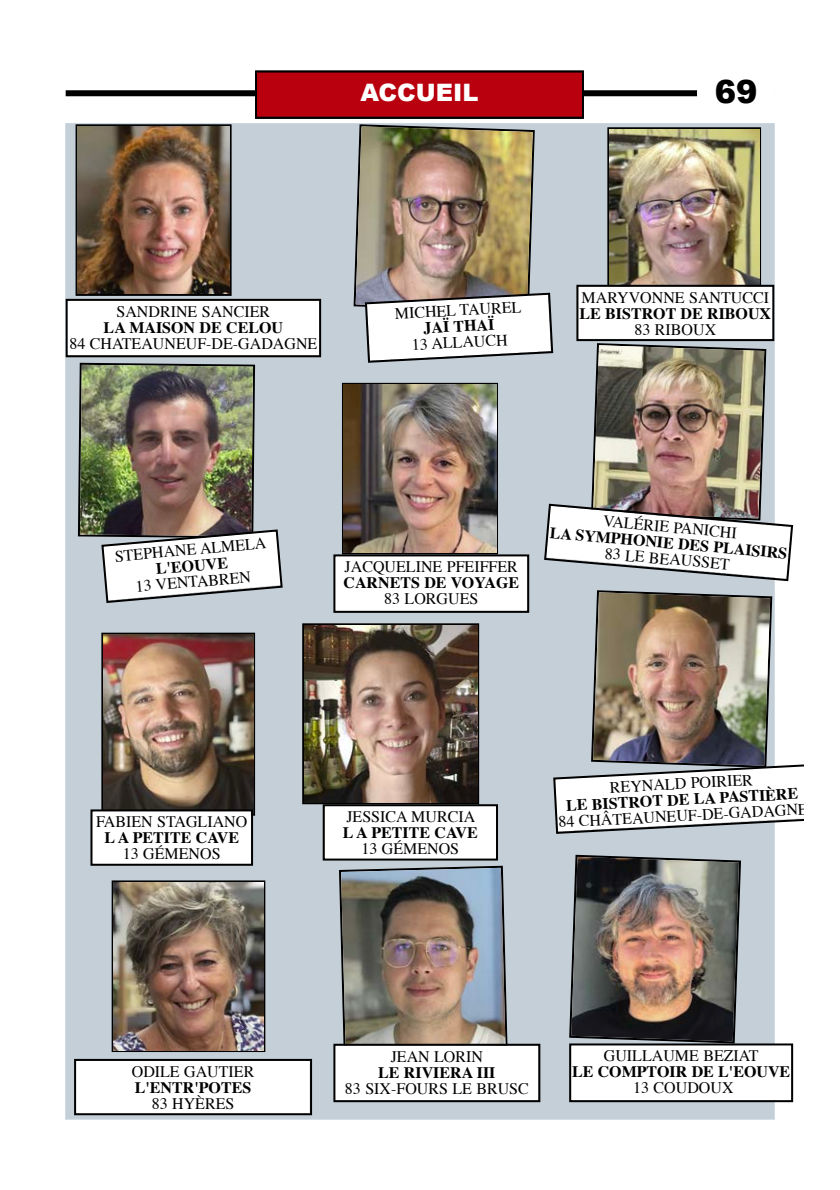
<style>
.page{position:relative;width:840px;height:1190px;background:#fff}
.page>*{position:absolute;margin:0;border:0;box-sizing:border-box;transform-origin:0 0}
.t1{font:900 32px "Arial";color:#000}
.t2{font:900 24px "Arial";color:#fff}
.t3{font:16px "Times";color:#000}
.t4{font:700 16px "Times";color:#000}
</style>
<div class="page">
<div style="left:66px;top:123px;width:708px;height:996px;background:#c4cfd8"></div>
<div style="left:66px;top:90px;width:708px;height:6px;background:#000"></div>
<div style="left:258px;top:74px;width:323px;height:42px;background:#b9000e"></div>
<img style="left:698px;top:90px;width:76px;height:6px">
<div style="left:255px;top:71px;width:329px;height:48px;border:2px solid #000"></div>
<img style="left:552px;top:589px;width:252px;height:246px">
<img style="left:77px;top:362px;width:207px;height:242px">
<div style="left:76px;top:124px;width:156px;height:172px;border:2px solid #000"></div>
<img style="left:78px;top:126px;width:152px;height:168px">
<img style="left:69px;top:302px;width:249px;height:52px">
<div style="left:66px;top:299px;width:255px;height:58px;border:2px solid #000"></div>
<div style="left:112px;top:880px;width:153px;height:172px;border:2px solid #000"></div>
<img style="left:114px;top:882px;width:149px;height:168px">
<img style="left:77px;top:1062px;width:232px;height:50px">
<div style="left:74px;top:1059px;width:238px;height:56px;border:2px solid #000"></div>
<svg style="left:568px;top:854px;width:174px;height:191px;background:#aab3bb"></svg>
<img style="left:571px;top:857px;width:168px;height:184px">
<img style="left:572px;top:1046px;width:202px;height:53px">
<div style="left:569px;top:1043px;width:224px;height:59px;border:2px solid #000"></div>
<img style="left:353px;top:123px;width:441px;height:459px">
<div style="left:607px;top:127px;width:154px;height:172px;border:2px solid #000"></div>
<img style="left:609px;top:129px;width:150px;height:156px">
<div style="left:302px;top:623px;width:177px;height:181px;border:2px solid #000"></div>
<img style="left:304px;top:625px;width:173px;height:177px">
<div style="left:101px;top:633px;width:154px;height:183px;border:2px solid #000"></div>
<img style="left:103px;top:635px;width:150px;height:174px">
<img style="left:326px;top:807px;width:169px;height:51px">
<div style="left:323px;top:804px;width:175px;height:57px;border:2px solid #000"></div>
<img style="left:579px;top:288px;width:192px;height:50px">
<div style="left:576px;top:285px;width:198px;height:56px;border:2px solid #000"></div>
<img style="left:93px;top:812px;width:157px;height:51px">
<div style="left:90px;top:809px;width:163px;height:57px;border:2px solid #000"></div>
<div style="left:342px;top:383px;width:156px;height:171px;border:2px solid #000"></div>
<img style="left:344px;top:385px;width:152px;height:167px">
<img style="left:336px;top:557px;width:190px;height:53px">
<div style="left:333px;top:554px;width:196px;height:59px;border:2px solid #000"></div>
<svg style="left:338px;top:865px;width:171px;height:179px;background:#a4adb4"></svg>
<img style="left:341px;top:868px;width:164px;height:176px">
<img style="left:336px;top:1047px;width:201px;height:52px">
<div style="left:333px;top:1044px;width:207px;height:58px;border:2px solid #000"></div>
<h2 class="t2" style="left:360px;top:75px;width:120px">ACCUEIL</h2>
<h1 class="t1" style="left:715px;top:68px;width:44px">69</h1>
<p class="t3" style="left:117px;top:297px;width:155px">SANDRINE SANCIER</p>
<p class="t4" style="left:104px;top:312px;width:181px">LA MAISON DE CELOU</p>
<p class="t3" style="left:69px;top:329px;width:249px">84 CHATEAUNEUF-DE-GADAGNE</p>
<p class="t3" style="left:394px;top:299px;width:128px;rotate:-3deg">MICHEL TAUREL</p>
<p class="t4" style="left:423px;top:313px;width:72px;rotate:-3deg">JAÏ THAÏ</p>
<p class="t3" style="left:411px;top:330px;width:97px;rotate:-3deg">13 ALLAUCH</p>
<p class="t3" style="left:582px;top:282px;width:189px">MARYVONNE SANTUCCI</p>
<p class="t4" style="left:580px;top:298px;width:193px">LE BISTROT DE RIBOUX</p>
<p class="t3" style="left:635px;top:314px;width:83px">83 RIBOUX</p>
<p class="t3" style="left:114px;top:541px;width:153px;rotate:-5deg">STEPHANE ALMELA</p>
<p class="t4" style="left:155px;top:554px;width:74px;rotate:-5deg">L'EOUVE</p>
<p class="t3" style="left:134px;top:572px;width:117px;rotate:-5deg">13 VENTABREN</p>
<p class="t3" style="left:345px;top:552px;width:175px">JACQUELINE PFEIFFER</p>
<p class="t4" style="left:343px;top:568px;width:177px">CARNETS DE VOYAGE</p>
<p class="t3" style="left:384px;top:584px;width:96px">83 LORGUES</p>
<p class="t3" style="left:604px;top:506px;width:136px;rotate:5deg">VALÉRIE PANICHI</p>
<p class="t4" style="left:551px;top:517px;width:240px;rotate:5deg">LA SYMPHONIE DES PLAISIRS</p>
<p class="t3" style="left:606px;top:539px;width:127px;rotate:5deg">83 LE BEAUSSET</p>
<p class="t3" style="left:96px;top:807px;width:153px">FABIEN STAGLIANO</p>
<p class="t4" style="left:104px;top:823px;width:136px">L A PETITE CAVE</p>
<p class="t3" style="left:123px;top:839px;width:99px">13 GÉMENOS</p>
<p class="t3" style="left:346px;top:802px;width:130px">JESSICA MURCIA</p>
<p class="t4" style="left:343px;top:818px;width:136px">L A PETITE CAVE</p>
<p class="t3" style="left:361px;top:834px;width:99px">13 GÉMENOS</p>
<p class="t3" style="left:609px;top:772px;width:145px;rotate:-3deg">REYNALD POIRIER</p>
<p class="t4" style="left:566px;top:790px;width:234px;rotate:-3deg">LE BISTROT DE LA PASTIÈRE</p>
<p class="t3" style="left:558px;top:807px;width:251px;rotate:-3deg">84 CHÂTEAUNEUF-DE-GADAGNE</p>
<p class="t3" style="left:132px;top:1057px;width:124px">ODILE GAUTIER</p>
<p class="t4" style="left:135px;top:1072px;width:118px">L'ENTR'POTES</p>
<p class="t3" style="left:152px;top:1089px;width:84px">83 HYÈRES</p>
<p class="t3" style="left:391px;top:1041px;width:94px">JEAN LORIN</p>
<p class="t4" style="left:378px;top:1057px;width:119px">LE RIVIERA III</p>
<p class="t3" style="left:345px;top:1073px;width:185px">83 SIX-FOURS LE BRUSC</p>
<p class="t3" style="left:604px;top:1041px;width:156px">GUILLAUME BEZIAT</p>
<p class="t4" style="left:572px;top:1057px;width:220px">LE COMPTOIR DE L'EOUVE</p>
<p class="t3" style="left:633px;top:1073px;width:102px">13 COUDOUX</p>
</div>
